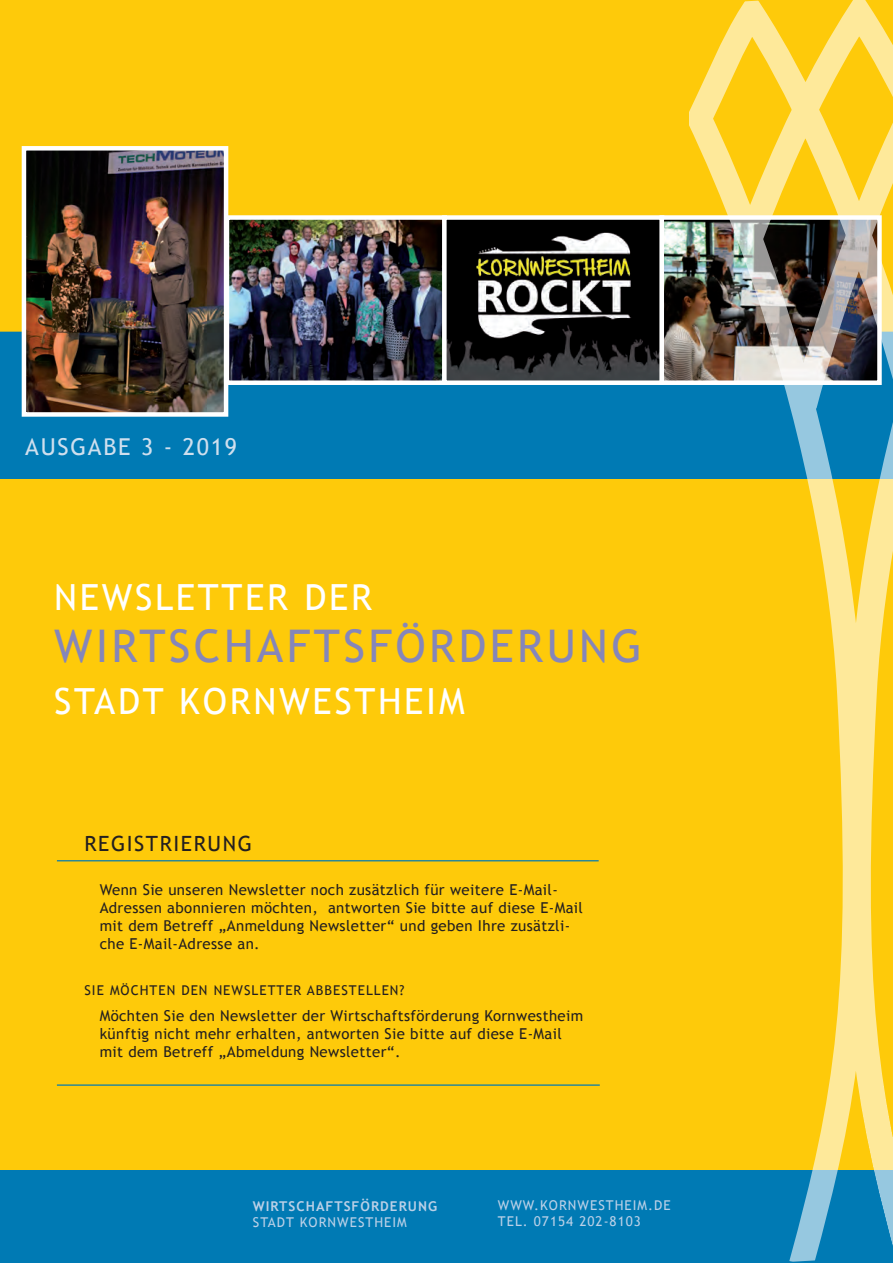
<style>
.page{position:relative;width:893px;height:1263px;background:#fff}
.page>*{position:absolute;margin:0;border:0;box-sizing:border-box;transform-origin:0 0}
.t1{font:45px "Trebuchet MS";letter-spacing:.075em;color:#8586ba}
.t2{font:36px "Trebuchet MS";letter-spacing:.075em;color:#fff}
.t3{font:23.25px "Trebuchet MS";letter-spacing:.075em;color:#cfdfee}
.t4{font:21px "Trebuchet MS";letter-spacing:.075em;color:#231f20}
.t5{font:15px/18px "Trebuchet MS";letter-spacing:.025em;color:#231f20}
.t6{font:13.5px/16.2px "Trebuchet MS";letter-spacing:.075em;color:#bad0e7}
.t7{font:13.5px "Trebuchet MS";letter-spacing:.075em;color:#231f20}
.t8{font:700 13.5px "Trebuchet MS";letter-spacing:.075em;color:#bad0e7}
</style>
<div class="page">
<div style="left:0;top:0;width:893px;height:332px;background:#feca0a"></div>
<div style="left:0;top:332px;width:893px;height:148px;background:#007ab4"></div>
<div style="left:0;top:1170px;width:893px;height:93px;background:#007ab4"></div>
<img style="left:27px;top:151px;width:196px;height:261px">
<div style="left:22px;top:146px;width:206px;height:271px;border:4px solid #fff"></div>
<img style="left:230px;top:220px;width:459px;height:160px">
<div style="left:225px;top:215px;width:222px;height:170px;border:4px solid #fff"></div>
<div style="left:1px;top:480px;width:892px;height:690px;background:#feca0a"></div>
<hr style="left:57px;top:860px;width:542px;height:1px;background:#007ab4">
<hr style="left:57px;top:1084px;width:543px;height:2px;background:#007ab4">
<div style="left:442px;top:215px;width:222px;height:170px;border:4px solid #fff"></div>
<div style="left:659px;top:215px;width:223px;height:170px;border:4px solid #fff"></div>
<svg style="left:689px;top:0;width:204px;height:1262px"></svg>
<h3 class="t3" style="left:25px;top:432px;width:213px">Ausgabe 3 - 2019</h3>
<h2 class="t2" style="left:54px;top:575px;width:320px">Newsletter der</h2>
<h1 class="t1" style="left:54px;top:618px;width:589px">Wirtschaftsförderung</h1>
<h2 class="t2" style="left:54px;top:679px;width:412px">Stadt Kornwestheim</h2>
<h3 class="t4" style="left:84px;top:831px;width:169px">registrierung</h3>
<p class="t5" style="left:100px;top:880px;width:485px">Wenn Sie unseren Newsletter noch zusätzlich für weitere E-Mail-Adressen abonnieren möchten, antworten Sie bitte auf diese E-Mail mit dem Betreff „Anmeldung Newsletter“ und geben I hre zusätzli&shy;che E-Mail-Adresse an.</p>
<p class="t7" style="left:84px;top:982px;width:322px">Sie möchten den newsletter abbestellen?</p>
<p class="t5" style="left:100px;top:1006px;width:485px">Möchten Sie den Newsletter der Wirtschaftsförderung Kornwestheim künftig nicht mehr erhalten, antworten Sie bitte auf diese E-Mail mit dem Betreff „Abmeldung Newsletter“.</p>
<p class="t8" style="left:253px;top:1198px;width:186px">WIRTSCHAFTSFÖRDERUNG</p>
<p class="t6" style="left:253px;top:1214px;width:155px">stadt kornwestheim</p>
<p class="t6" style="left:498px;top:1197px;width:174px">www.kornwestheim.de tel. 07154 202-8103</p>
</div>
